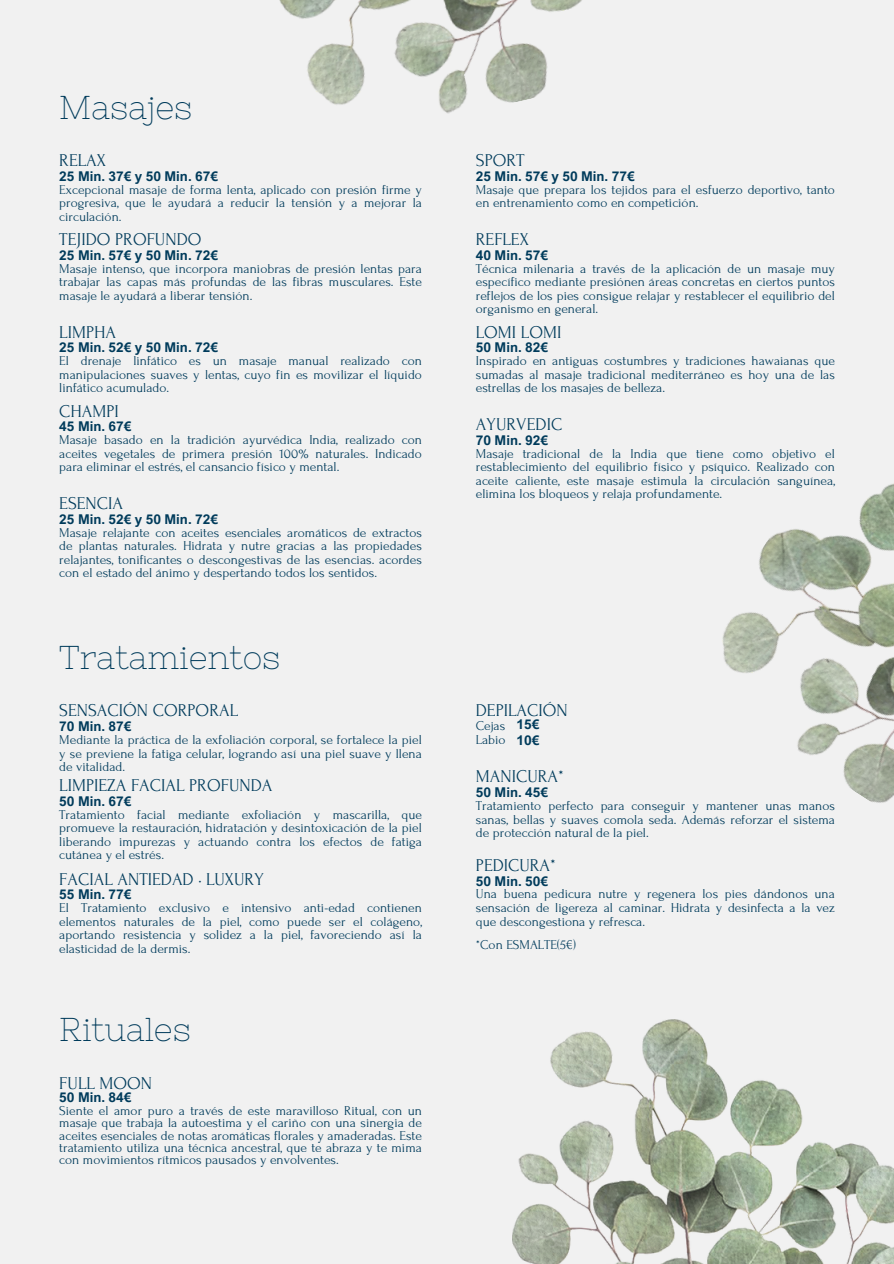
<style>
.page{position:relative;width:894px;height:1264px;background:#fff}
.page>*{position:absolute;margin:0;border:0;box-sizing:border-box;transform-origin:0 0}
.t1{font:33px "Nixie One";color:#003b5b}
.t2{font:33px "Aka Acid GR Nixie";color:#003b5b}
.t3{font:18px "Forum";color:#003b5b}
.t4{font:13.5px/13.5px "Forum";color:#003b5b;text-align:justify}
.t5{font:700 13.5px/15.8px "Arial Nova";color:#003b5b}
</style>
<div class="page">
<div style="left:0;top:0;width:893px;height:1263px;background:#f1f1f1"></div>
<img style="left:722px;top:484px;width:171px;height:319px">
<img style="left:512px;top:1019px;width:381px;height:244px">
<img style="left:279px;top:0;width:303px;height:114px">
<h3 class="t2" style="left:59px;top:88px;width:135px">Masajes</h3>
<h3 class="t3" style="left:59px;top:151px;width:48px">RELAX</h3>
<h2 class="t5" style="left:59px;top:168px;width:160px">25 Min. 37€ y 50 Min. 67€</h2>
<p class="t4" style="left:59px;top:183px;width:364px">Excepcional masaje de forma lenta, aplicado con presión firme y progresiva, que le ayudará a reducir la tensión y a mejorar la circulación.</p>
<h2 class="t3" style="left:59px;top:230px;width:144px">TEJIDO PROFUNDO</h2>
<h3 class="t5" style="left:59px;top:247px;width:160px">25 Min. 57€ y 50 Min. 72€</h3>
<p class="t4" style="left:59px;top:262px;width:364px">Masaje intenso, que incorpora maniobras de presión lentas para trabajar las capas más profundas de las fibras musculares. Este masaje le ayudará a liberar tensión.</p>
<p class="t3" style="left:59px;top:322px;width:58px">LIMPHA</p>
<p class="t5" style="left:59px;top:339px;width:160px">25 Min. 52€ y 50 Min. 72€</p>
<h3 class="t4" style="left:59px;top:354px;width:364px">El drenaje linfático es un masaje manual realizado con manipulaciones suaves y lentas, cuyo fin es movilizar el líquido linfático acumulado.</h3>
<h2 class="t3" style="left:59px;top:401px;width:61px">CHAMPI</h2>
<p class="t5" style="left:59px;top:418px;width:74px">45 Min. 67€</p>
<h2 class="t4" style="left:59px;top:433px;width:364px">Masaje basado en la tradición ayurvédica India, realizado con aceites vegetales de primera presión 100% naturales. Indicado para eliminar el estrés, el cansancio físico y mental.</h2>
<h3 class="t3" style="left:59px;top:493px;width:65px">ESENCIA</h3>
<p class="t5" style="left:59px;top:511px;width:160px">25 Min. 52€ y 50 Min. 72€</p>
<h2 class="t4" style="left:59px;top:526px;width:364px">Masaje relajante con aceites esenciales aromáticos de extractos de plantas naturales. Hidrata y nutre gracias a las propiedades relajantes, tonificantes o descongestivas de las esencias. acordes con el estado del ánimo y despertando todos los sentidos.</h2>
<p class="t1" style="left:59px;top:638px;width:223px">Tratamientos</p>
<h3 class="t3" style="left:59px;top:701px;width:180px">SENSACIÓN CORPORAL</h3>
<h2 class="t5" style="left:59px;top:718px;width:74px">70 Min. 87€</h2>
<h3 class="t4" style="left:59px;top:733px;width:364px">Mediante la práctica de la exfoliación corporal, se fortalece la piel y se previene la fatiga celular, logrando así una piel suave y llena de vitalidad.</h3>
<h2 class="t3" style="left:59px;top:775px;width:215px">LIMPIEZA FACIAL PROFUNDA</h2>
<h3 class="t5" style="left:59px;top:792px;width:74px">50 Min. 67€</h3>
<h3 class="t4" style="left:59px;top:807px;width:364px">Tratamiento facial mediante exfoliación y mascarilla, que promueve la restauración, hidratación y desintoxicación de la piel liberando impurezas y actuando contra los efectos de fatiga cutánea y el estrés.</h3>
<p class="t3" style="left:59px;top:869px;width:206px">FACIAL ANTIEDAD · LUXURY</p>
<p class="t5" style="left:59px;top:886px;width:74px">55 Min. 77€</p>
<p class="t4" style="left:59px;top:901px;width:364px">El Tratamiento exclusivo e intensivo anti-edad contienen elementos naturales de la piel, como puede ser el colágeno, aportando resistencia y solidez a la piel, favoreciendo así la elasticidad de la dermis.</p>
<p class="t1" style="left:59px;top:1010px;width:133px">Rituales</p>
<p class="t3" style="left:59px;top:1073px;width:94px">FULL MOON</p>
<h1 class="t5" style="left:59px;top:1088px;width:74px">50 Min. 84€</h1>
<h2 class="t4" style="left:59px;top:1104px;width:364px;line-height:12.3px">Siente el amor puro a través de este maravilloso Ritual, con un masaje que trabaja la autoestima y el cariño con una sinergia de aceites esenciales de notas aromáticas florales y amaderadas. Este tratamiento utiliza una técnica ancestral, que te abraza y te mima con movimientos rítmicos pausados y envolventes.</h2>
<h3 class="t3" style="left:475px;top:151px;width:50px">SPORT</h3>
<h2 class="t5" style="left:475px;top:168px;width:160px">25 Min. 57€ y 50 Min. 77€</h2>
<p class="t4" style="left:475px;top:183px;width:360px">Masaje que prepara los tejidos para el esfuerzo deportivo, tanto en entrenamiento como en competición.</p>
<p class="t3" style="left:475px;top:230px;width:55px">REFLEX</p>
<h3 class="t5" style="left:475px;top:247px;width:74px">40 Min. 57€</h3>
<p class="t4" style="left:475px;top:262px;width:360px">Técnica milenaria a través de la aplicación de un masaje muy específico mediante presiónen áreas concretas en ciertos puntos reflejos de los pies consigue relajar y restablecer el equilibrio del organismo en general.</p>
<h1 class="t4" style="left:475px;top:354px;width:360px">Inspirado en antiguas costumbres y tradiciones hawaianas que sumadas al masaje tradicional mediterráneo es hoy una de las estrellas de los masajes de belleza.</h1>
<h2 class="t3" style="left:475px;top:322px;width:87px">LOMI LOMI</h2>
<p class="t5" style="left:475px;top:339px;width:74px">50 Min. 82€</p>
<h2 class="t3" style="left:475px;top:415px;width:88px">AYURVEDIC</h2>
<h2 class="t5" style="left:475px;top:432px;width:74px">70 Min. 92€</h2>
<p class="t4" style="left:475px;top:447px;width:360px">Masaje tradicional de la India que tiene como objetivo el restablecimiento del equilibrio físico y psíquico. Realizado con aceite caliente, este masaje estimula la circulación sanguínea, elimina los bloqueos y relaja profundamente.</p>
<p class="t3" style="left:475px;top:701px;width:93px">DEPILACIÓN</p>
<h3 class="t4" style="left:475px;top:719px;width:31px">Cejas<br>Labio</h3>
<h2 class="t5" style="left:516px;top:716px;width:24px">15€<br>10€</h2>
<h3 class="t3" style="left:475px;top:767px;width:90px">MANICURA*</h3>
<h3 class="t5" style="left:475px;top:784px;width:74px">50 Min. 45€</h3>
<h2 class="t4" style="left:475px;top:799px;width:360px">Tratamiento perfecto para conseguir y mantener unas manos sanas, bellas y suaves comola seda. Además reforzar el sistema de protección natural de la piel.</h2>
<h3 class="t3" style="left:475px;top:855px;width:82px">PEDICURA*</h3>
<p class="t5" style="left:475px;top:872px;width:74px">50 Min. 50€</p>
<h2 class="t4" style="left:475px;top:887px;width:360px">Una buena pedicura nutre y regenera los pies dándonos una sensación de ligereza al caminar. Hidrata y desinfecta a la vez que descongestiona y refresca.</h2>
<h3 class="t4" style="left:475px;top:938px;width:102px">*Con ESMALTE(5€)</h3>
</div>
